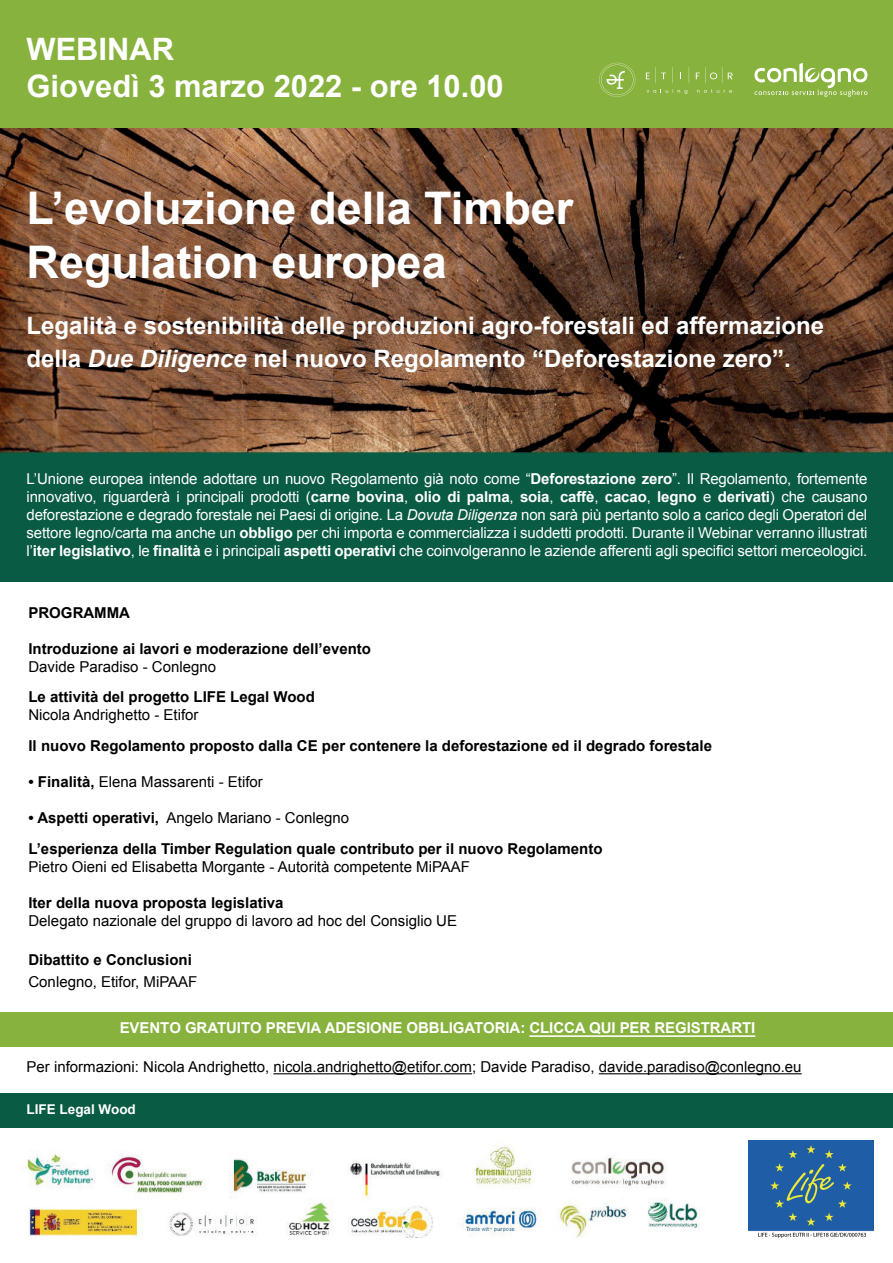
<style>
.page{position:relative;width:893px;height:1263px;background:#fff}
.page>*{position:absolute;margin:0;border:0;box-sizing:border-box;transform-origin:0 0}
.t1{font:700 45px/54px "Arial";color:#fff}
.t2{font:700 30.9px/37px "Arial";color:#fff}
.t3{font:700 24px/33px "Arial";color:#fff}
.t4{font:15px/18px "Arial";letter-spacing:-.01em;color:#fff;text-align:justify}
.t5{font:700 15px/30.6px "Arial";color:#000001}
.t6{font:15px "Arial";color:#000001}
.t7{font:700 15px "Arial";letter-spacing:-.005em;color:#fff}
.t8{font:700 13.5px "Arial";color:#fff}
.s1{font-style:italic}
.s2{font-weight:700}
.s3{font-weight:400}
.s4{font-style:inherit}
</style>
<div class="page">
<img style="left:0;top:128px;width:893px;height:326px">
<div style="left:0;top:0;width:893px;height:128px;background:#88b23e"></div>
<div style="left:0;top:454px;width:893px;height:127px;background:#095b44"></div>
<div style="left:0;top:1012px;width:893px;height:34px;background:#88b23e"></div>
<hr style="left:273px;top:1073px;width:199px;height:1px;background:#000001">
<hr style="left:599px;top:1073px;width:203px;height:1px;background:#000001">
<hr style="left:529px;top:1035px;width:226px;height:2px;background:#fff">
<svg style="left:754px;top:63px;width:113px;height:34px"></svg>
<svg style="left:599px;top:63px;width:36px;height:34px"></svg>
<svg style="left:646px;top:73px;width:4px;height:6px"></svg>
<svg style="left:696px;top:67px;width:37px;height:16px"></svg>
<svg style="left:689px;top:67px;width:1px;height:16px"></svg>
<svg style="left:672px;top:67px;width:1px;height:16px"></svg>
<svg style="left:661px;top:72px;width:5px;height:8px"></svg>
<svg style="left:647px;top:89px;width:40px;height:5px"></svg>
<svg style="left:697px;top:89px;width:35px;height:4px"></svg>
<img style="left:24px;top:1140px;width:851px;height:97px">
<img style="left:748px;top:1140px;width:125px;height:97px">
<div style="left:0;top:1094px;width:893px;height:34px;background:#095b44"></div>
<h2 class="t2" style="left:27px;top:31px;width:479px">WEBINAR<br>Giovedì 3 marzo 2022 - ore 10.00</h2>
<h1 class="t1" style="left:27px;top:182px;width:548px">L’evoluzione della Timber<br>Regulation europea</h1>
<h3 class="t3" style="left:27px;top:310px;width:799px">Legalità e sostenibilità delle produzioni agro-forestali ed affermazione della <span class="s1">Due Diligence</span> nel nuovo Regolamento “Deforestazione zero”.</h3>
<p class="t4" style="left:27px;top:470px;width:842px">L’Unione europea intende adottare un nuovo Regolamento già noto come “<span class="s2">Deforestazione zero</span>”. Il Regolamento, fortemente innovativo, riguarderà i principali prodotti (<span class="s2">carne bovina</span>, <span class="s2">olio di palma</span>, <span class="s2">soia</span>, <span class="s2">caffè</span>, <span class="s2">cacao</span>, <span class="s2">legno</span> e <span class="s2">derivati</span>) che causano deforestazione e degrado forestale nei Paesi di origine. La <span class="s1">Dovuta Diligenza</span> non sarà più pertanto solo a carico degli Operatori del settore legno/carta ma anche un <span class="s2">obbligo</span> per chi importa e commercializza i suddetti prodotti. Durante il Webinar verranno illustrati l’<span class="s2">iter legislativo</span>, le <span class="s2">finalità</span> e i principali <span class="s2">aspetti operativi</span> che coinvolgeranno le aziende afferenti agli specifici settori merceologici.</p>
<p class="t5" style="left:28px;top:598px;width:103px">PROGRAMMA</p>
<p class="t5" style="left:28px;top:634px;width:344px">Introduzione ai lavori e moderazione dell’evento</p>
<p class="t6" style="left:28px;top:657px;width:189px">Davide Paradiso - Conlegno</p>
<p class="t5" style="left:28px;top:682px;width:288px">Le attività del progetto LIFE Legal Wood</p>
<p class="t6" style="left:28px;top:705px;width:172px">Nicola Andrighetto - Etifor</p>
<p class="t5" style="left:28px;top:731px;width:685px">Il nuovo Regolamento proposto dalla CE per contenere la deforestazione ed il degrado forestale</p>
<p class="t6" style="left:28px;top:772px;width:236px"><span class="s2">• Finalità,</span> Elena Massarenti - Etifor</p>
<p class="t5" style="left:28px;top:803px;width:576px">• Aspetti operativi, <span class="s3">Angelo Mariano - Conlegno<br></span>L’esperienza della Timber Regulation quale contributo per il nuovo Regolamento</p>
<p class="t6" style="left:28px;top:856px;width:443px">Pietro Oieni ed Elisabetta Morgante - Autorità competente MiPAAF</p>
<p class="t5" style="left:28px;top:887px;width:257px">Iter della nuova proposta legislativa</p>
<p class="t6" style="left:28px;top:910px;width:430px">Delegato nazionale del gruppo di lavoro ad hoc del Consiglio UE</p>
<p class="t5" style="left:28px;top:945px;width:165px">Dibattito e Conclusioni</p>
<p class="t6" style="left:28px;top:972px;width:170px">Conlegno, Etifor, MiPAAF</p>
<p class="t7" style="left:120px;top:1018px;width:637px">EVENTO GRATUITO PREVIA <span class="s4">ADESIONE</span> OBBLIGATORIA: CLICCA QUI PER REGISTRARTI</p>
<p class="t6" style="left:27px;top:1057px;width:777px">Per informazioni: Nicola Andrighetto, nicola.andrighetto@etifor.com; Davide Paradiso, davide.paradiso@conlegno.eu</p>
<p class="t8" style="left:27px;top:1100px;width:111px">LIFE Legal Wood</p>
</div>
